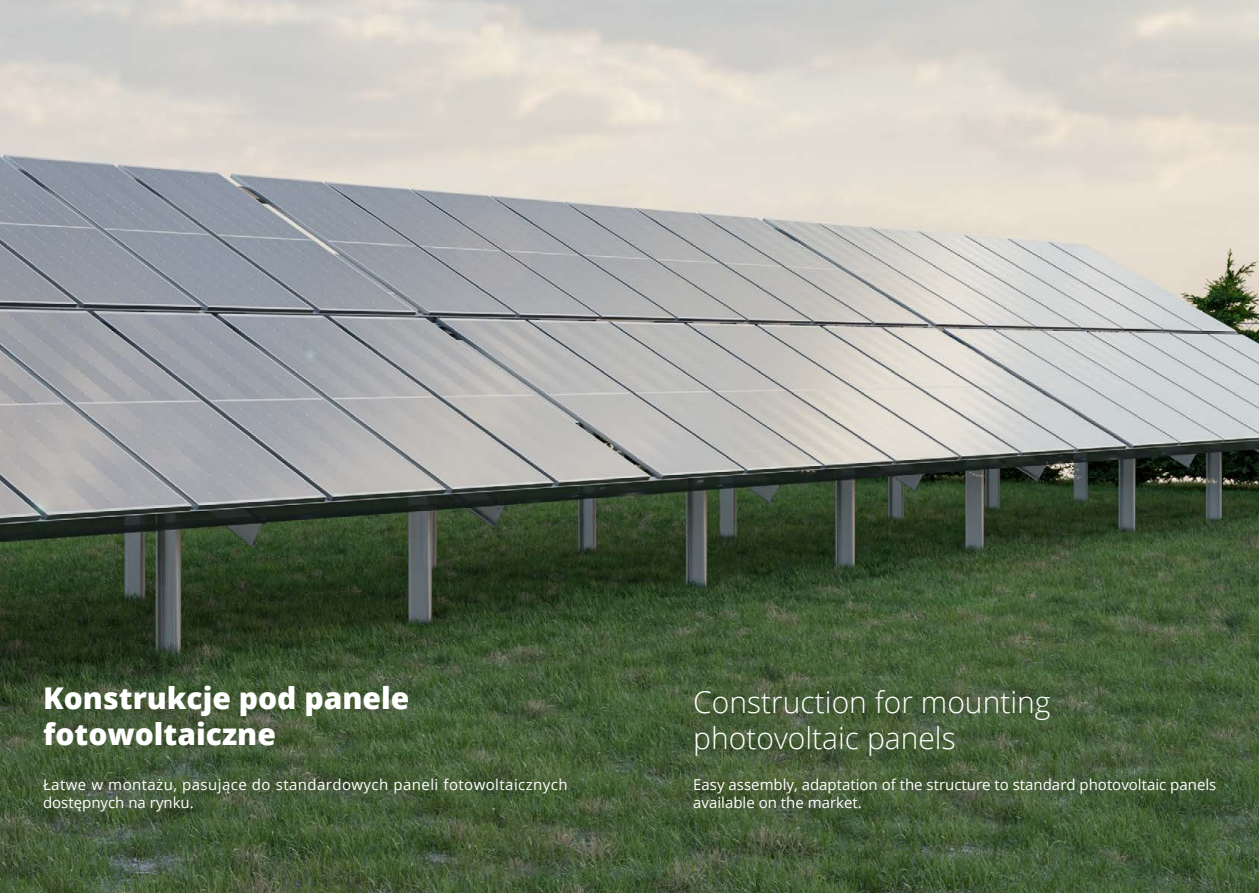
<style>
.page{position:relative;width:1259px;height:893px;background:#fff}
.page>*{position:absolute;margin:0;border:0;box-sizing:border-box;transform-origin:0 0}
.t1{font:300 30px/36px "Open Sans";color:#fff}
.t2{font:800 30px/36px "Open Sans";color:#fff}
.t3{font:15px/18px "Open Sans";color:#fff}
.t4{font:15px/18px "Open Sans";letter-spacing:.03em;color:#fff}
</style>
<div class="page">
<img style="left:0;top:0;width:1259px;height:893px">
<h1 class="t2" style="left:43px;top:678px;width:368px">Konstrukcje pod panele fotowoltaiczne</h1>
<p class="t4" style="left:43px;top:775px;width:526px">Łatwe w montażu, pasujące do standardowych paneli fotowoltaicznych dostępnych na rynku.</p>
<h1 class="t1" style="left:693px;top:684px;width:359px">Construction for mounting photovoltaic panels</h1>
<p class="t3" style="left:693px;top:775px;width:524px">Easy assembly, adaptation of the structure to standard photovoltaic panels available on the market.</p>
</div>
